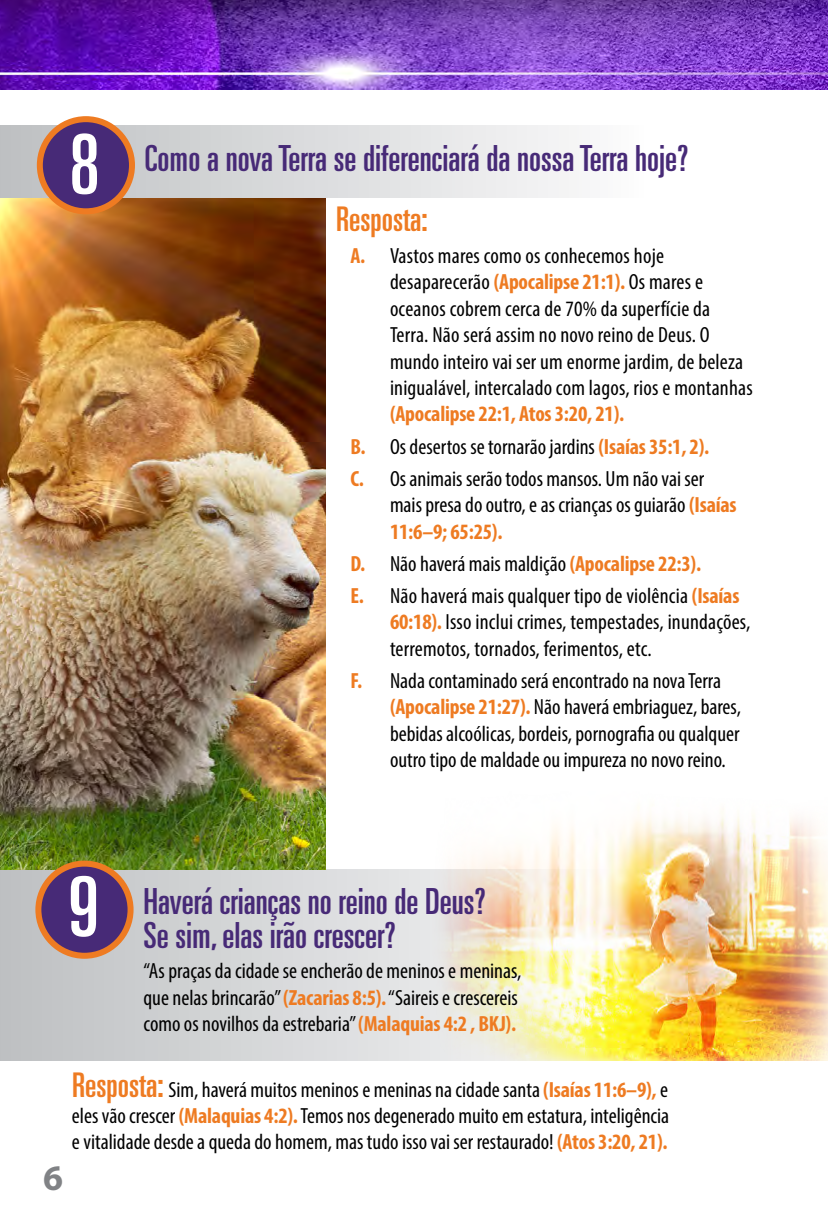
<style>
.page{position:relative;width:828px;height:1224px;background:#fff}
.page>*{position:absolute;margin:0;border:0;box-sizing:border-box;transform-origin:0 0}
.t1{font:ultra-condensed 83px "Univers";color:#fff}
.t2{font:ultra-condensed 36px/34px "Univers";color:#472a77}
.t3{font:700 36px "Myriad Pro";color:#808285}
.t4{font:ultra-condensed 34px "Univers";color:#ee7b22}
.t5{font:condensed 22px/26.4px "Myriad Pro";color:#000}
.s1{font-weight:700;color:#ee7b22}
.s2{font-family:"Univers";font-stretch:ultra-condensed;font-size:34px;color:#ee7b22}
</style>
<div class="page">
<svg style="left:0;top:869px;width:432px;height:191px;background:#d2d3d4"></svg>
<img style="left:432px;top:807px;width:396px;height:253px">
<img style="left:0;top:198px;width:325px;height:671px">
<img style="left:0;top:0;width:828px;height:90px">
<svg style="left:0;top:125px;width:569px;height:73px;background:#dcdcdd"></svg>
<div style="left:40px;top:119px;width:92px;height:92px;background:#472a77;border-radius:50%"></div>
<div style="left:37px;top:116px;width:98px;height:98px;border:6px solid #ee7b22;border-radius:50%"></div>
<div style="left:38px;top:864px;width:93px;height:92px;background:#472a77;border-radius:50%"></div>
<div style="left:35px;top:861px;width:99px;height:98px;border:6px solid #ee7b22;border-radius:50%"></div>
<h1 class="t1" style="left:69px;top:117px;width:32px">8</h1>
<h2 class="t2" style="left:145px;top:141px;width:545px">Como a nova Terra se diferenciará da nossa Terra hoje?</h2>
<h3 class="t4" style="left:336px;top:199px;width:93px">Resposta:</h3>
<p class="t5" style="left:390px;top:242px;width:364px;text-indent:-40px"><span class="s1">A.</span> Vastos mares como os conhecemos hoje desaparecerão <span class="s1">(Apocalipse 21:1).</span> Os mares e oceanos cobrem cerca de 70% da superfície da Terra. Não será assim no novo reino de Deus. O mundo inteiro vai ser um enorme jardim, de beleza inigualável, intercalado com lagos, rios e montanhas</p>
<p class="t5" style="left:350px;top:398px;width:360px;line-height:32.2px;text-indent:40px"><span class="s1">(Apocalipse 22:1, Atos 3:20, 21).<br>B.</span> Os desertos se tornarão jardins <span class="s1">(Isaías 35:1, 2).<br>C.</span> Os animais serão todos mansos. Um não vai ser</p>
<p class="t5" style="left:390px;top:491px;width:348px">mais presa do outro, e as crianças os guiarão <span class="s1">(Isaías<br>11:6–9; 65:25).</span></p>
<p class="t5" style="left:350px;top:547px;width:391px;line-height:32.2px"><span class="s1">D.</span> Não haverá mais maldição <span class="s1">(Apocalipse 22:3).<br>E.</span> Não haverá mais qualquer tipo de violência <span class="s1">(Isaías</span></p>
<p class="t5" style="left:390px;top:609px;width:362px"><span class="s1">60:18).</span> Isso inclui crimes, tempestades, inundações, terremotos, tornados, ferimentos, etc.</p>
<p class="t5" style="left:390px;top:667px;width:352px;text-indent:-40px"><span class="s1">F.</span> Nada contaminado será encontrado na nova Terra <span class="s1">(Apocalipse 21:27).</span> Não haverá embriaguez, bares, bebidas alcoólicas, bordeis, pornografia ou qualquer outro tipo de maldade ou impureza no novo reino.</p>
<h1 class="t1" style="left:68px;top:860px;width:32px">9</h1>
<h2 class="t2" style="left:144px;top:884px;width:344px">Haverá crianças no reino de Deus?<br>Se sim, elas irão crescer?</h2>
<p class="t5" style="left:144px;top:958px;width:380px">“As praças da cidade se encherão de meninos e meninas, que nelas brincarão” <span class="s1">(Zacarias 8:5).</span> “Saireis e crescereis como os novilhos da estrebaria” <span class="s1">(Malaquias 4:2 , BKJ).</span></p>
<h2 class="t3" style="left:43px;top:1155px;width:21px">6</h2>
<p class="t5" style="left:72px;top:1076px;width:599px;text-align:justify"><span class="s2">Resposta:</span> Sim, haverá muitos meninos e meninas na cidade santa <span class="s1">(Isaías 11:6–9),</span> e eles vão crescer <span class="s1">(Malaquias 4:2).</span> Temos nos degenerado muito em estatura, inteligência e vitalidade desde a queda do homem, mas tudo isso vai ser restaurado! <span class="s1">(Atos 3:20, 21).</span></p>
</div>
